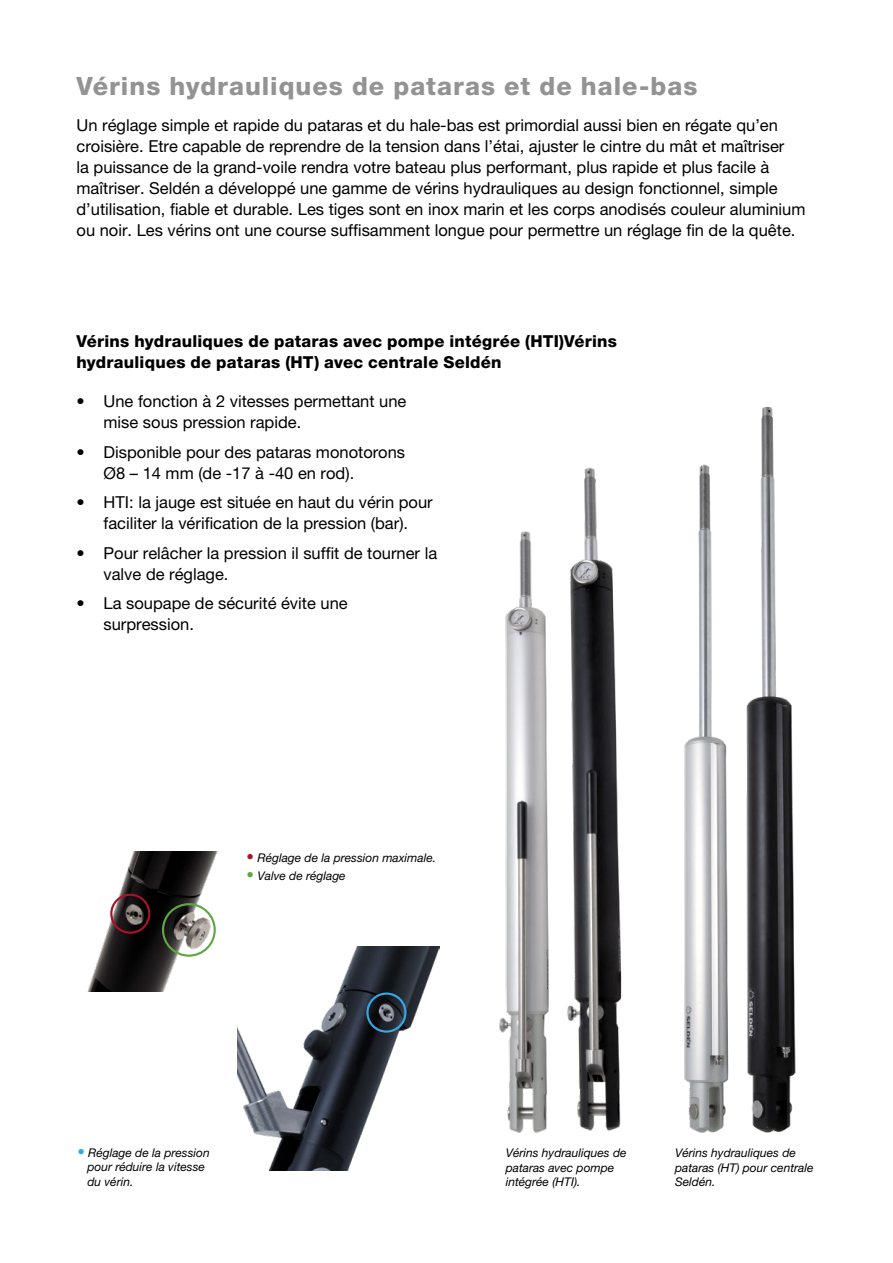
<style>
.page{position:relative;width:893px;height:1263px;background:#fff}
.page>*{position:absolute;margin:0;border:0;box-sizing:border-box;transform-origin:0 0}
.Huvudrubrik_vänster{font:800 25.2px "Helvetica Neue LT Pro";letter-spacing:.04em;color:#939393}
.t1{font:16.5px/21px "Helvetica Neue LT Pro";color:#000}
.Rubrik_mellan_Selden{font:800 16.5px/21px "Helvetica Neue LT Pro";letter-spacing:.015em;color:#000}
.t2{font:italic 12px/14.4px "Helvetica Neue LT Pro";color:#000}
.s1{font-size:15px;color:#a9132a}
.s2{font-size:15px;color:#5fa841}
.s3{font-size:15px;color:#36a7e9}
</style>
<div class="page">
<img style="left:499px;top:467px;width:123px;height:666px">
<img style="left:88px;top:851px;width:130px;height:140px">
<div style="left:110px;top:894px;width:40px;height:40px;border:2px solid #a9132a;border-radius:50%"></div>
<div style="left:162px;top:903px;width:54px;height:54px;border:2px solid #5fa841;border-radius:50%"></div>
<img style="left:237px;top:947px;width:203px;height:224px">
<div style="left:366px;top:992px;width:40px;height:41px;border:2px solid #36a7e9;border-radius:50%"></div>
<img style="left:684px;top:406px;width:112px;height:727px">
<p class="Huvudrubrik_vänster" style="left:77px;top:71px;width:622px">Vérins hydrauliques de pataras et de hale-bas</p>
<p class="t1" style="left:77px;top:114px;width:730px">Un réglage simple et rapide du pataras et du hale-bas est primordial aussi bien en régate qu’en croisière. Etre capable de reprendre de la tension dans l’étai, ajuster le cintre du mât et maîtriser<br>la puissance de la grand-voile rendra votre bateau plus performant, plus rapide et plus facile à maîtriser. Seldén a développé une gamme de vérins hydrauliques au design fonctionnel, simple d’utilisation, fiable et durable. Les tiges sont en inox marin et les corps anodisés couleur aluminium ou noir. Les vérins ont une course suffisamment longue pour permettre un réglage fin de la quête.</p>
<p class="Rubrik_mellan_Selden" style="left:77px;top:330px;width:542px">Vérins hydrauliques de pataras avec pompe intégrée (HTI)Vérins hydrauliques de pataras (HT) avec centrale Seldén</p>
<p class="t1" style="left:104px;top:390px;width:304px;text-indent:-27px">• Une fonction à 2 vitesses permettant une mise sous pression rapide.</p>
<p class="t1" style="left:104px;top:441px;width:303px;text-indent:-27px">• Disponible pour des pataras monotorons<br>Ø8 – 14 mm (de -17 à -40 en rod).</p>
<p class="t1" style="left:77px;top:491px;width:358px;text-align:center">• HTI: la jauge est située en haut du vérin pour faciliter la vérification de la pression (bar).</p>
<p class="t1" style="left:104px;top:542px;width:335px;text-indent:-27px">• Pour relâcher la pression il suffit de tourner la valve de réglage.</p>
<p class="t1" style="left:104px;top:592px;width:246px;text-indent:-27px">• La soupape de sécurité évite une surpression.</p>
<p class="t2" style="left:247px;top:850px;width:191px"><span class="s1">•</span> Réglage de la pression maximale.</p>
<p class="t2" style="left:247px;top:868px;width:101px"><span class="s2">•</span> Valve de réglage</p>
<p class="t2" style="left:77px;top:1145px;width:134px"><span class="s3">•</span> Réglage de la pression</p>
<p class="t2" style="left:87px;top:1159px;width:119px">pour réduire la vitesse</p>
<p class="t2" style="left:87px;top:1174px;width:48px">du vérin.</p>
<p class="t2" style="left:506px;top:1145px;width:122px">Vérins hydrauliques de</p>
<p class="t2" style="left:506px;top:1160px;width:110px">pataras avec pompe intégrée (HTI).</p>
<p class="t2" style="left:675px;top:1145px;width:140px">Vérins hydrauliques de pataras (HT) pour centrale<br>Seldén.</p>
</div>
